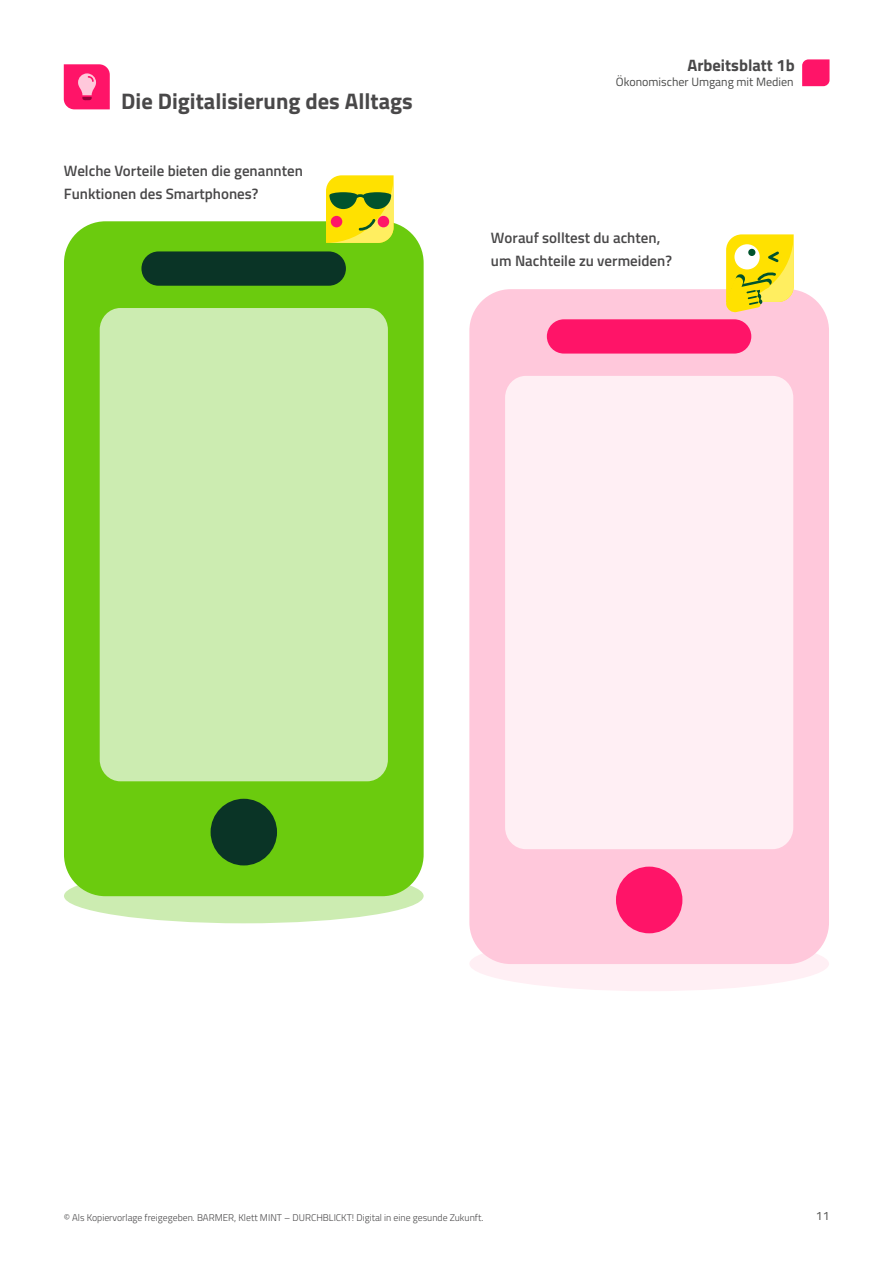
<style>
.page{position:relative;width:893px;height:1263px;background:#fff}
.page>*{position:absolute;margin:0;border:0;box-sizing:border-box;transform-origin:0 0}
.t1{font:700 22.5px "BGEK Titillium";color:#494849}
.t2{font:700 16.5px "BGEK Titillium";color:#494849}
.t3{font:600 15px/22.5px "BGEK Titillium";color:#494849}
.t4{font:12px "BGEK Titillium";color:#4a4a49}
.t5{font:300 9.75px "BGEK Titillium";color:#494849}
</style>
<div class="page">
<div style="left:469px;top:936px;width:360px;height:55px;background:#ffeff4;border-radius:50%"></div>
<div style="left:469px;top:289px;width:360px;height:675px;background:#ffc8db;border-radius:42px"></div>
<div style="left:547px;top:319px;width:204px;height:35px;background:#ff1468;border-radius:17px"></div>
<div style="left:505px;top:376px;width:288px;height:473px;background:#ffeff4;border-radius:21px"></div>
<div style="left:616px;top:867px;width:66px;height:66px;background:#ff1468;border-radius:50%"></div>
<div style="left:64px;top:868px;width:360px;height:55px;background:#ccecb1;border-radius:50%"></div>
<div style="left:64px;top:221px;width:360px;height:675px;background:#6bcb0e;border-radius:42px"></div>
<div style="left:141px;top:251px;width:205px;height:35px;background:#0a3426;border-radius:17px"></div>
<div style="left:100px;top:308px;width:288px;height:473px;background:#ccecb1;border-radius:21px"></div>
<div style="left:211px;top:799px;width:66px;height:66px;background:#0a3426;border-radius:50%"></div>
<svg style="left:802px;top:59px;width:27px;height:27px"></svg>
<svg style="left:64px;top:64px;width:46px;height:45px"></svg>
<svg style="left:726px;top:234px;width:68px;height:79px"></svg>
<div style="left:734px;top:244px;width:26px;height:25px;background:#fff;border-radius:50%"></div>
<div style="left:748px;top:249px;width:7px;height:7px;background:#00532d;border-radius:50%"></div>
<svg style="left:326px;top:175px;width:68px;height:68px"></svg>
<div style="left:331px;top:216px;width:11px;height:11px;background:#ff1668;border-radius:50%"></div>
<div style="left:378px;top:216px;width:11px;height:11px;background:#ff1668;border-radius:50%"></div>
<h1 class="t1" style="left:121px;top:84px;width:293px">Die Digitalisierung des Alltags</h1>
<p class="t3" style="left:64px;top:159px;width:240px">Welche Vorteile bieten die genannten<br>Funktionen des Smartphones?</p>
<p class="t2" style="left:687px;top:52px;width:109px">Arbeitsblatt 1b</p>
<p class="t4" style="left:616px;top:73px;width:179px">Ökonomischer Umgang mit Medien</p>
<p class="t3" style="left:491px;top:226px;width:183px;line-height:23.1px">Worauf solltest du achten, um Nachteile zu vermeiden?</p>
<p class="t5" style="left:64px;top:1210px;width:421px">© Als Kopiervorlage freigegeben. BARMER, Klett MINT – DURCHBLICKT! Digital in eine gesunde Zukunft.</p>
<p class="t4" style="left:816px;top:1207px;width:15px">11</p>
</div>
